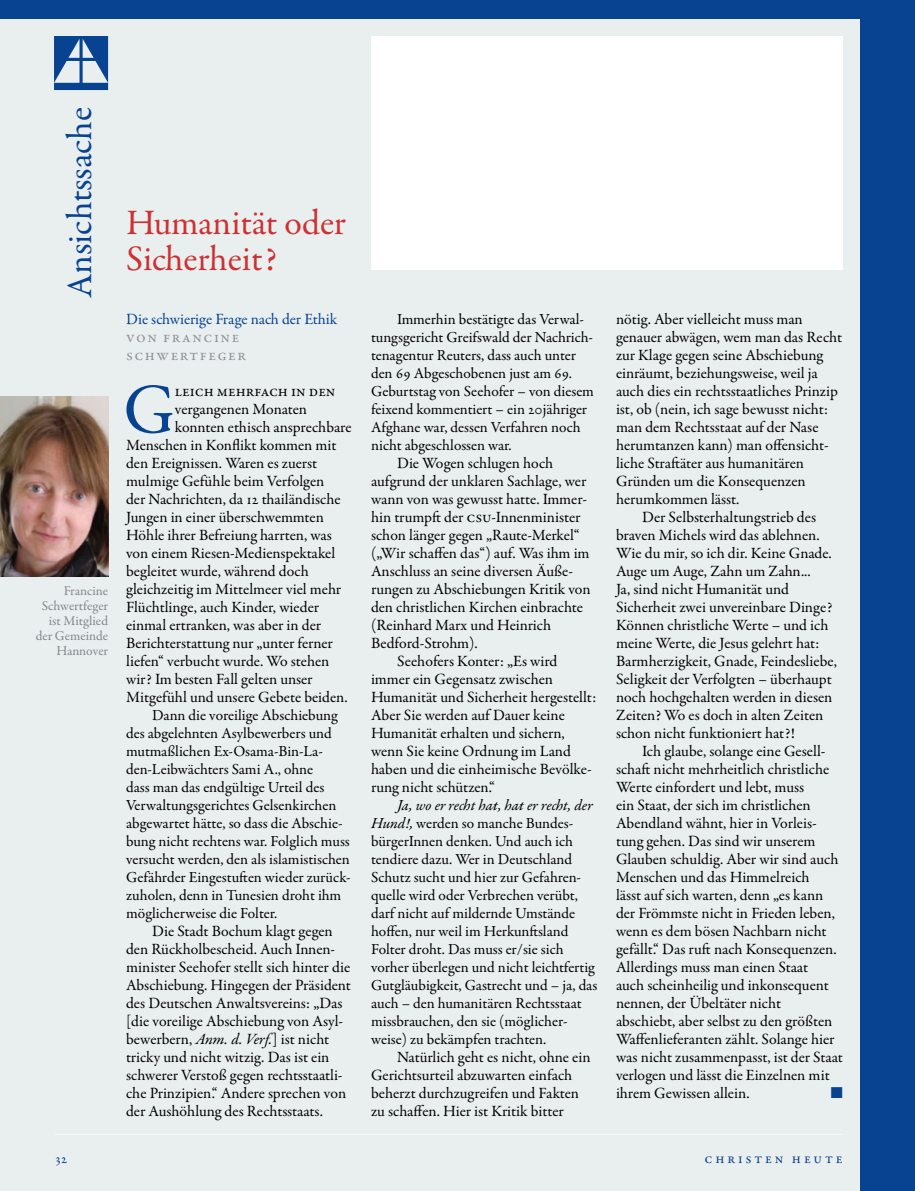
<style>
.page{position:relative;width:915px;height:1191px;background:#fff}
.page>*{position:absolute;margin:0;border:0;box-sizing:border-box;transform-origin:0 0}
.Text_mit_Initiale{font:71.25px "Garamond Premr Pro";color:#074391}
.t1{font:36px/36px "Garamond Premr Pro";color:#ce3131}
.Rubrik__Titel_in_Eck{font:36px "Garamond Premr Pro";color:#074391}
.Text_mit_Initiale-2{font:15.75px/18px "Garamond Premr Pro";letter-spacing:-.005em;color:#000}
.Subtitle{font:15.75px "Garamond Premr Pro";color:#074391}
.Autor_vor_Artikel{font:15.75px/18px "Garamond Premr Pro";letter-spacing:.1em;color:#919195}
.t2{font:15.75px "Zapf Dingbats ITC";color:#074391}
.t3{font:15.3px/18px "Garamond Premr Pro";letter-spacing:-.01em;color:#000}
.t4{font:14.25px "Garamond Premr Pro";letter-spacing:.2em;color:#074391}
.t5{font:13.5px/15px "Garamond Premr Pro";color:#919195;text-align:right}
.s1{font-style:italic}
</style>
<div class="page">
<div style="left:0;top:0;width:914px;height:1191px;background:#e9eeef"></div>
<div style="left:0;top:0;width:914px;height:18px;background:#074391"></div>
<div style="left:860px;top:0;width:54px;height:1191px;background:#074391"></div>
<hr style="left:54px;top:1134px;width:788px;height:1px;background:#919195">
<svg style="left:54px;top:36px;width:54px;height:54px"></svg>
<div style="left:371px;top:36px;width:471px;height:234px;background:#fff"></div>
<img style="left:0;top:396px;width:108px;height:180px">
<p class="Rubrik__Titel_in_Eck" style="left:58px;top:298px;width:192px;rotate:-90deg">Ansichtssache</p>
<p class="t5" style="left:36px;top:583px;width:74px">Francine<br>Schwertfeger ist Mitglied der Gemeinde<br>Hannover</p>
<p class="t1" style="left:126px;top:206px;width:221px">Humanität oder<br>Sicherheit?</p>
<p class="Subtitle" style="left:126px;top:310px;width:213px">Die schwierige Frage nach der Ethik</p>
<p class="Autor_vor_Artikel" style="left:126px;top:328px;width:121px">Von Francine<br>Schwertfeger</p>
<p class="Text_mit_Initiale" style="left:123px;top:367px;width:53px">G</p>
<p class="Text_mit_Initiale-2" style="left:175px;top:382px;width:162px">leich mehrfach in den</p>
<p class="Text_mit_Initiale-2" style="left:175px;top:400px;width:134px">vergangenen Monaten</p>
<p class="Text_mit_Initiale-2" style="left:175px;top:418px;width:178px">konnten ethisch ansprechbare</p>
<p class="Text_mit_Initiale-2" style="left:126px;top:436px;width:212px">Menschen in Konflikt kommen mit</p>
<p class="Text_mit_Initiale-2" style="left:126px;top:454px;width:193px">den Ereignissen. Waren es zuerst</p>
<p class="Text_mit_Initiale-2" style="left:126px;top:472px;width:200px">mulmige Gefühle beim Verfolgen</p>
<p class="Text_mit_Initiale-2" style="left:126px;top:490px;width:216px">der Nachrichten, da 12 thailändische</p>
<p class="Text_mit_Initiale-2" style="left:126px;top:508px;width:199px">Jungen in einer überschwemmten</p>
<p class="Text_mit_Initiale-2" style="left:126px;top:526px;width:207px">Höhle ihrer Befreiung harrten, was</p>
<p class="Text_mit_Initiale-2" style="left:126px;top:544px;width:210px">von einem Riesen-Medienspektakel</p>
<p class="Text_mit_Initiale-2" style="left:126px;top:562px;width:184px">begleitet wurde, während doch</p>
<p class="Text_mit_Initiale-2" style="left:126px;top:580px;width:216px">gleichzeitig im Mittelmeer viel mehr</p>
<p class="Text_mit_Initiale-2" style="left:126px;top:598px;width:194px">Flüchtlinge, auch Kinder, wieder</p>
<p class="Text_mit_Initiale-2" style="left:126px;top:616px;width:196px">einmal ertranken, was aber in der</p>
<p class="Text_mit_Initiale-2" style="left:126px;top:634px;width:208px">Berichterstattung nur „unter ferner</p>
<p class="Text_mit_Initiale-2" style="left:126px;top:652px;width:205px">liefen“ verbucht wurde. Wo stehen</p>
<p class="Text_mit_Initiale-2" style="left:126px;top:670px;width:188px">wir? Im besten Fall gelten unser</p>
<p class="Text_mit_Initiale-2" style="left:126px;top:688px;width:223px">Mitgefühl und unsere Gebete beiden.</p>
<p class="t3" style="left:126px;top:707px;width:226px;text-indent:26px">Dann die voreilige Abschiebung des abgelehnten Asylbewerbers und mutmaßlichen Ex-Osama-Bin-La&shy;den-Leibwächters Sami A ., ohne<br>dass man das endgültige Urteil des Verwaltungsgerichtes Gelsenkirchen abgewartet hätte, so dass die Abschie&shy;bung nicht rechtens war. Folglich muss versucht werden, den als islamistischen Gefährder Eingestuften wieder zurück&shy;zuholen, denn in Tunesien droht ihm möglicherweise die Folter.</p>
<p class="Text_mit_Initiale-2" style="left:126px;top:922px;width:226px;text-indent:26px">Die Stadt Bochum klagt gegen den Rückholbescheid. Auch Innen&shy;minister Seehofer stellt sich hinter die Abschiebung. Hingegen der Präsident des Deutschen Anwaltsvereins: „Das [die voreilige Abschiebung von Asyl&shy;bewerbern, <span class="s1">Anm. d. Verf.</span>] ist nicht tricky und nicht witzig. Das ist ein schwerer Verstoß gegen rechtsstaatli&shy;che Prinzipien.“ Andere sprechen von der Aushöhlung des Rechtsstaats.</p>
<p class="t3" style="left:371px;top:311px;width:224px;text-indent:26px">Immerhin bestätigte das Verwal&shy;tungsgericht Greifswald der Nachrich&shy;tenagentur Reuters, dass auch unter den 69 Abgeschobenen just am 69.<br>Geburtstag von Seehofer – von diesem feixend kommentiert – ein 20jähriger Afghane war, dessen Verfahren noch nicht abgeschlossen war.</p>
<p class="Text_mit_Initiale-2" style="left:371px;top:454px;width:221px;text-indent:26px">Die Wogen schlugen hoch aufgrund der unklaren Sachlage, wer wann von was gewusst hatte. Immer&shy;hin trumpft der CSU-Innenminister schon länger gegen „Raute-Merkel“ („Wir schaffen das“) auf. Was ihm im<br>Anschluss an seine diversen Äuße&shy;rungen zu Abschiebungen Kritik von den christlichen Kirchen einbrachte (Reinhard Marx und Heinrich<br>Bedford-Strohm).</p>
<p class="Text_mit_Initiale-2" style="left:371px;top:652px;width:226px;text-indent:26px">Seehofers Konter: „Es wird immer ein Gegensatz zwischen<br>Humanität und Sicherheit hergestellt:<br>Aber Sie werden auf Dauer keine<br>Humanität erhalten und sichern, wenn Sie keine Ordnung im Land haben und die einheimische Bevölke&shy;rung nicht schützen.“</p>
<p class="t3" style="left:371px;top:797px;width:228px;text-indent:26px"><span class="s1">Ja, wo er recht hat, hat er recht, der Hund!,</span> werden so manche Bundes&shy;bürgerInnen denken. Und auch ich tendiere dazu. Wer in Deutschland Schutz sucht und hier zur Gefahren&shy;quelle wird oder Verbrechen verübt, darf nicht auf mildernde Umstände hoffen, nur weil im Herkunftsland Folter droht. Das muss er/sie sich vorher überlegen und nicht leichtfertig Gutgläubigkeit, Gastrecht und – ja, das auch – den humanitären Rechtsstaat missbrauchen, den sie (möglicher&shy;weise) zu bekämpfen trachten.</p>
<p class="Text_mit_Initiale-2" style="left:371px;top:1048px;width:221px;text-indent:26px">Natürlich geht es nicht, ohne ein Gerichtsurteil abzuwarten einfach beherzt durchzugreifen und Fakten zu schaffen. Hier ist Kritik bitter</p>
<p class="Text_mit_Initiale-2" style="left:615px;top:310px;width:227px">nötig. Aber vielleicht muss man genauer abwägen, wem man das Recht zur Klage gegen seine Abschiebung einräumt, beziehungsweise, weil ja auch dies ein rechtsstaatliches Prinzip ist, ob (nein, ich sage bewusst nicht: man dem Rechtsstaat auf der Nase herumtanzen kann) man offensicht&shy;liche Straftäter aus humanitären Gründen um die Konsequenzen herumkommen lässt.</p>
<p class="Text_mit_Initiale-2" style="left:615px;top:508px;width:222px;text-indent:26px">Der Selbsterhaltungstrieb des braven Michels wird das ablehnen.<br>Wie du mir, so ich dir. Keine Gnade.<br>Auge um Auge, Zahn um Zahn...<br>Ja, sind nicht Humanität und Sicherheit zwei unvereinbare Dinge?<br>Können christliche Werte – und ich meine Werte, die Jesus gelehrt hat:<br>Barmherzigkeit, Gnade, Feindesliebe, Seligkeit der Verfolgten – überhaupt noch hochgehalten werden in diesen Zeiten? Wo es doch in alten Zeiten schon nicht funktioniert hat?!</p>
<p class="Text_mit_Initiale-2" style="left:615px;top:742px;width:228px;text-indent:26px">Ich glaube, solange eine Gesell&shy;schaft nicht mehrheitlich christliche Werte einfordert und lebt, muss<br>ein Staat, der sich im christlichen Abendland wähnt, hier in Vorleis&shy;tung gehen. Das sind wir unserem Glauben schuldig. Aber wir sind auch Menschen und das Himmelreich<br>lässt auf sich warten, denn „es kann der Frömmste nicht in Frieden leben, wenn es dem bösen Nachbarn nicht gefällt.“ Das ruft nach Konsequenzen.<br>Allerdings muss man einen Staat<br>auch scheinheilig und inkonsequent nennen, der Übeltäter nicht abschiebt, aber selbst zu den größten Waffenlieferanten zählt. Solange hier was nicht zusammenpasst, ist der Staat verlogen und lässt die Einzelnen mit ihrem Gewissen allein.</p>
<p class="t2" style="left:830px;top:1085px;width:13px">■</p>
<p class="t4" style="left:54px;top:1149px;width:15px">32</p>
<p class="t4" style="left:704px;top:1149px;width:140px">Christen heute</p>
</div>
